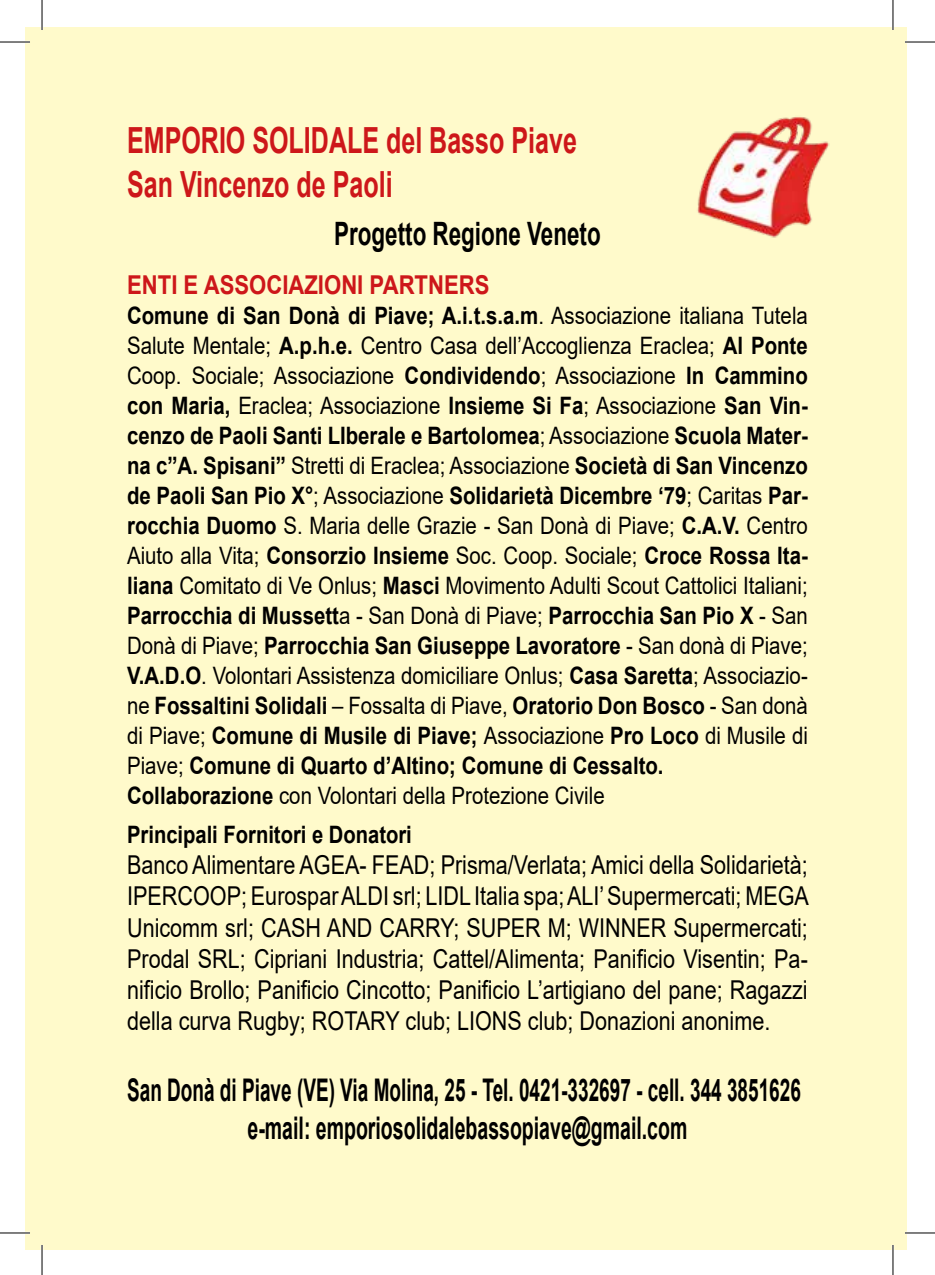
<style>
.page{position:relative;width:935px;height:1275px;background:#fff}
.page>*{position:absolute;margin:0;border:0;box-sizing:border-box;transform-origin:0 0}
.t1{font:700 36px/43.2px "Arial";color:#cd171a;scale:.7 1}
.t2{font:700 32.2px "Arial";color:#000;scale:.7 1}
.t3{font:700 31.2px/37.4px "Arial";color:#000;text-align:center;scale:.61 1}
.t4{font:26px/31.2px "Arial";color:#000;text-align:justify;scale:.83 1}
.t5{font:700 26px "Arial";color:#cd171a;scale:.85 1}
.t6{font:24px/30px "Arial";color:#000;scale:.85 1}
.t7{font:700 24px "Arial";color:#000;scale:.84 1}
.s1{font-weight:700}
</style>
<div class="page">
<div style="left:25px;top:28px;width:881px;height:1222px;background:#fffacb"></div>
<img style="left:697px;top:117px;width:133px;height:121px">
<hr style="left:0;top:41px;width:30px;height:2px;background:#fff">
<hr style="left:904px;top:41px;width:30px;height:2px;background:#fff">
<hr style="left:0;top:1231px;width:30px;height:3px;background:#fff">
<hr style="left:904px;top:1231px;width:30px;height:3px;background:#fff">
<hr style="left:41px;top:0;width:2px;height:30px;background:#fff">
<hr style="left:41px;top:1245px;width:2px;height:30px;background:#fff">
<hr style="left:891px;top:0;width:3px;height:30px;background:#fff">
<hr style="left:891px;top:1245px;width:3px;height:30px;background:#fff">
<hr style="left:0;top:42px;width:30px;height:1px;background:#000">
<hr style="left:904px;top:42px;width:30px;height:1px;background:#000">
<hr style="left:0;top:1232px;width:30px;height:1px;background:#000">
<hr style="left:904px;top:1232px;width:30px;height:1px;background:#000">
<hr style="left:42px;top:0;width:1px;height:30px;background:#000">
<hr style="left:42px;top:1245px;width:1px;height:30px;background:#000">
<hr style="left:892px;top:0;width:1px;height:30px;background:#000">
<hr style="left:892px;top:1245px;width:1px;height:30px;background:#000">
<h1 class="t1" style="left:127px;top:119px;width:644px">EMPORIO SOLIDALE del Basso Piave<br>San Vincenzo de Paoli</h1>
<h2 class="t2" style="left:334px;top:211px;width:382px">Progetto Regione Veneto</h2>
<p class="t5" style="left:127px;top:267px;width:428px">ENTI E ASSOCIAZIONI PARTNERS</p>
<p class="t6" style="left:127px;top:300px;width:802px"><span class="s1">Comune di San Donà di Piave; A.i.t.s.a.m</span>. Associazione italiana Tutela Salute Mentale; <span class="s1">A.p.h.e.</span> Centro Casa dell’Accoglienza Eraclea; <span class="s1">Al Ponte </span>Coop. Sociale; Associazione <span class="s1">Condividendo</span>; Associazione <span class="s1">In Cammino con Maria,</span> Eraclea; Associazione <span class="s1">Insieme Si Fa</span>; Associazione <span class="s1">San Vin&shy;cenzo de Paoli Santi LIberale e Bartolomea</span>; Associazione <span class="s1">Scuola Mater&shy;na c”A. Spisani”</span> Stretti di Eraclea; Associazione <span class="s1">Società di San Vincenzo de Paoli San Pio X°</span>; Associazione <span class="s1">Solidarietà Dicembre ‘79</span>; Caritas <span class="s1">Par&shy;rocchia Duomo</span> S. Maria delle Grazie - San Donà di Piave; <span class="s1">C.A.V.</span> Centro Aiuto alla Vita; <span class="s1">Consorzio Insieme</span> Soc. Coop. Sociale; <span class="s1">Croce Rossa Ita&shy;liana</span> Comitato di Ve Onlus; <span class="s1">Masci</span> Movimento Adulti Scout Cattolici Italiani; <span class="s1">Parrocchia di Mussett</span>a - San Donà di Piave; <span class="s1">Parrocchia San Pio X</span> - San Donà di Piave; <span class="s1">Parrocchia San Giuseppe Lavoratore</span> - San donà di Piave; <span class="s1">V.A.D.O</span>. Volontari Assistenza domiciliare Onlus; <span class="s1">Casa Saretta</span>; Associazio&shy;ne <span class="s1">Fossaltini Solidali</span> – Fossalta di Piave, <span class="s1">Oratorio Don Bosco</span> - San donà di Piave; <span class="s1">Comune di Musile di Piave;</span> Associazione <span class="s1">Pro Loco</span> di Musile di Piave; <span class="s1">Comune di Quarto d’Altino; Comune di Cessalto.<br>Collaborazione</span> con Volontari della Protezione Civile</p>
<p class="t7" style="left:127px;top:817px;width:340px">Principali Fornitori e Donatori</p>
<p class="t4" style="left:127px;top:849px;width:823px">Banco Alimentare AGEA- FEAD; Prisma/Verlata; Amici della Solidarietà; IPERCOOP; Eurospar ALDI srl; LIDL Italia spa; ALI’ Supermercati; MEGA Unicomm srl; CASH AND CARRY; SUPER M; WINNER Supermercati; Prodal SRL; Cipriani Industria; Cattel/Alimenta; Panificio Visentin; Pa&shy;nificio Brollo; Panificio Cincotto; Panificio L’artigiano del pane; Ragazzi della curva Rugby; ROTARY club; LIONS club; Donazioni anonime.</p>
<p class="t3" style="left:127px;top:1072px;width:1105px">San Donà di Piave (VE) Via Molina, 25 - Tel. 0421-332697 - cell. 344 3851626 e-mail: emporiosolidalebassopiave@gmail.com</p>
</div>
